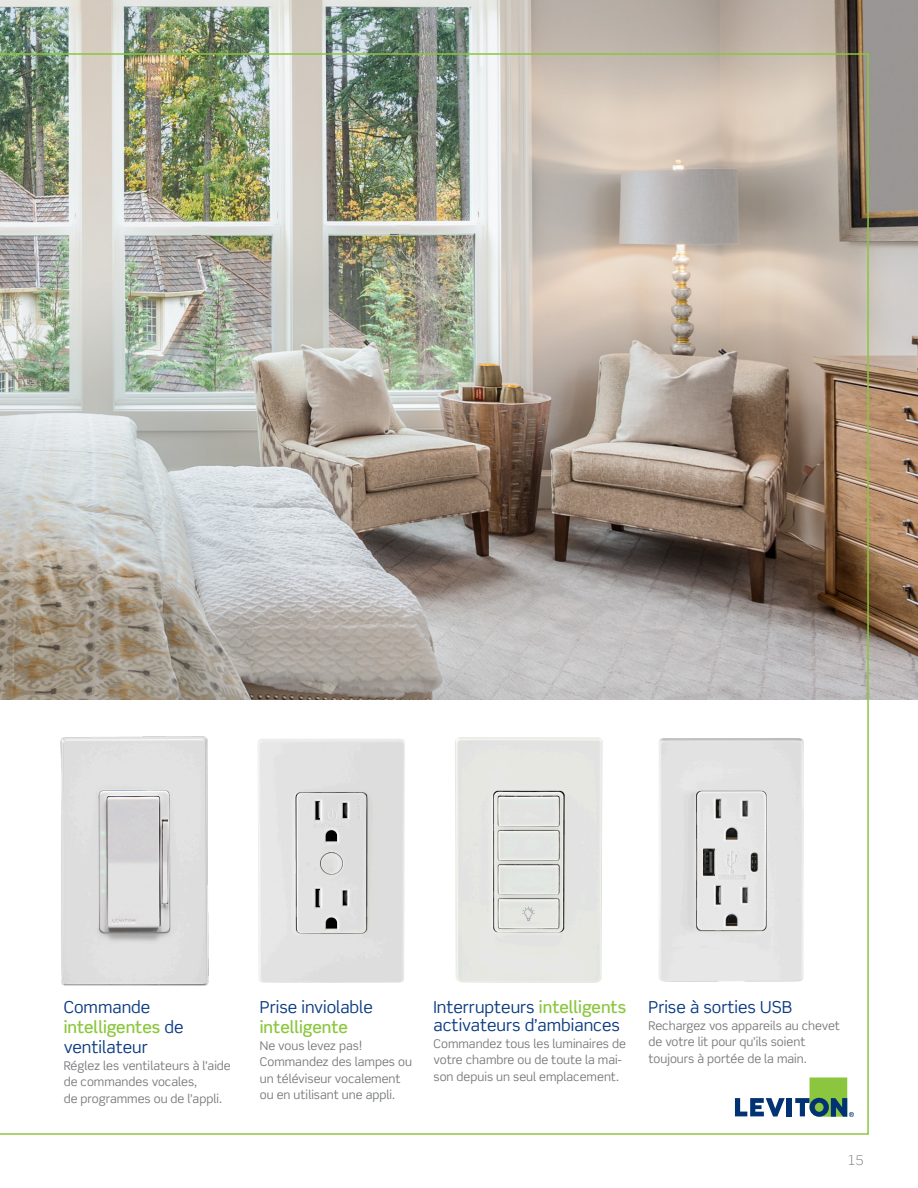
<style>
.page{position:relative;width:918px;height:1188px;background:#fff}
.page>*{position:absolute;margin:0;border:0;box-sizing:border-box;transform-origin:0 0}
.t1{font:16.5px/19.8px "Scene Std";color:#083981}
.t2{font:300 13.5px "Scene Std";color:#787a7d}
.t3{font:12px/16.5px "Scene Std";color:#787a7d}
.s1{font-weight:500;color:#8bc63e}
</style>
<div class="page">
<img style="left:0;top:0;width:918px;height:700px">
<img style="left:0;top:53px;width:870px;height:1082px">
<svg style="left:735px;top:1098px;width:50px;height:19px"></svg>
<div style="left:787px;top:1098px;width:5px;height:18px;background:#013374"></div>
<svg style="left:795px;top:1078px;width:59px;height:39px"></svg>
<p class="t1" style="left:64px;top:997px;width:122px">Commande <span class="s1">intelligentes</span> de ventilateur</p>
<p class="t3" style="left:64px;top:1057px;width:169px">Réglez les ventilateurs à l’aide de commandes vocales,<br>de programmes ou de l’appli.</p>
<p class="t1" style="left:260px;top:997px;width:115px">Prise inviolable <span class="s1">intelligente</span></p>
<p class="t3" style="left:260px;top:1037px;width:154px">Ne vous levez pas!<br>Commandez des lampes ou un téléviseur vocalement ou en utilisant une appli.</p>
<p class="t1" style="left:434px;top:998px;width:194px;line-height:18px">Interrupteurs <span class="s1">intelligents </span>activateurs d’ambiances</p>
<p class="t3" style="left:434px;top:1035px;width:194px">Commandez tous les luminaires de votre chambre ou de toute la mai&shy;son depuis un seul emplacement.</p>
<p class="t1" style="left:648px;top:997px;width:145px">Prise à sorties USB</p>
<p class="t3" style="left:648px;top:1017px;width:193px">Rechargez vos appareils au chevet de votre lit pour qu’ils soient toujours à portée de la main.</p>
<p class="t2" style="left:848px;top:1152px;width:17px">15</p>
</div>
